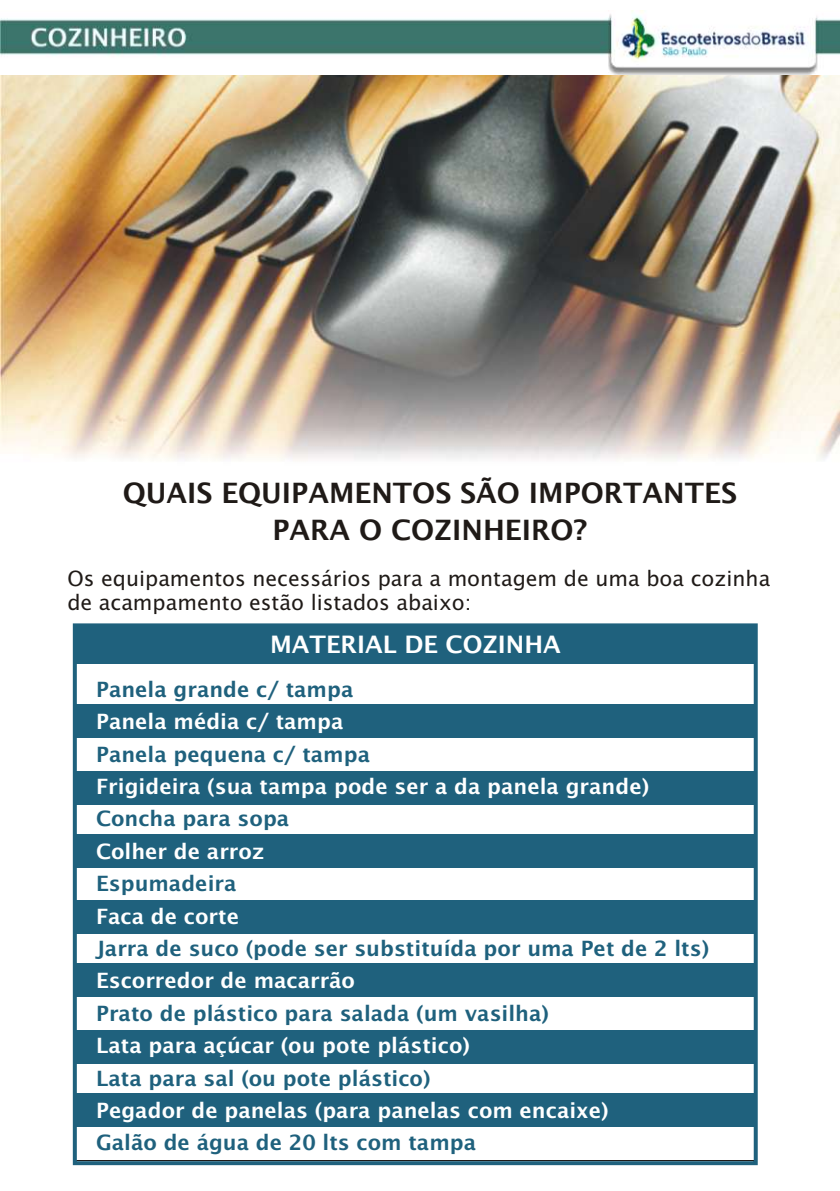
<style>
.page{position:relative;width:840px;height:1191px;background:#fff}
.page>*{position:absolute;margin:0;border:0;box-sizing:border-box;transform-origin:0 0}
.t1{font:28px/37.6px "Lucida Sans";color:#1f1a17;text-align:center}
.t2{font:24px "Lucida Sans";color:#fff}
.t3{font:21px "Lucida Sans";color:#1f617d}
.t4{font:21px "Lucida Sans";color:#fff}
.t5{font:21px/24px "Lucida Sans";color:#1f1a17}
</style>
<div class="page">
<img style="left:0;top:75px;width:839px;height:385px">
<img style="left:0;top:11px;width:839px;height:64px">
<div style="left:73px;top:623px;width:684px;height:542px;border:4px solid #1f617d"></div>
<div style="left:75px;top:704px;width:680px;height:34px;background:#1f617d"></div>
<div style="left:75px;top:834px;width:680px;height:33px;background:#1f617d"></div>
<div style="left:75px;top:963px;width:680px;height:34px;background:#1f617d"></div>
<div style="left:75px;top:1093px;width:680px;height:34px;background:#1f617d"></div>
<div style="left:75px;top:771px;width:680px;height:33px;background:#1f617d"></div>
<div style="left:75px;top:900px;width:680px;height:34px;background:#1f617d"></div>
<div style="left:75px;top:1030px;width:680px;height:34px;background:#1f617d"></div>
<div style="left:75px;top:624px;width:680px;height:40px;background:#1f617d"></div>
<h1 class="t1" style="left:123px;top:476px;width:615px">QUAIS EQUIPAMENTOS SÃO IMPORTANTES<br>PARA O COZINHEIRO?</h1>
<p class="t5" style="left:67px;top:568px;width:704px">Os equipamentos necessários para a montagem de uma boa cozinha de acampamento estão listados abaixo:</p>
<p class="t2" style="left:270px;top:634px;width:292px">MATERIAL DE COZINHA</p>
<p class="t3" style="left:96px;top:680px;width:258px">Panela grande c/ tampa</p>
<p class="t4" style="left:96px;top:713px;width:248px">Panela média c/ tampa</p>
<p class="t3" style="left:96px;top:745px;width:275px">Panela pequena c/ tampa</p>
<p class="t4" style="left:96px;top:778px;width:554px">Frigideira (sua tampa pode ser a da panela grande)</p>
<p class="t3" style="left:96px;top:810px;width:194px">Concha para sopa</p>
<p class="t4" style="left:96px;top:842px;width:170px">Colher de arroz</p>
<p class="t3" style="left:96px;top:875px;width:142px">Espumadeira</p>
<p class="t4" style="left:96px;top:907px;width:144px">Faca de corte</p>
<p class="t3" style="left:96px;top:939px;width:614px">Jarra de suco (pode ser substituída por uma Pet de 2 lts)</p>
<p class="t4" style="left:96px;top:972px;width:260px">Escorredor de macarrão</p>
<p class="t3" style="left:96px;top:1004px;width:454px">Prato de plástico para salada (um vasilha)</p>
<p class="t4" style="left:96px;top:1037px;width:375px">Lata para açúcar (ou pote plástico)</p>
<p class="t3" style="left:96px;top:1069px;width:336px">Lata para sal (ou pote plástico)</p>
<p class="t4" style="left:96px;top:1101px;width:513px">Pegador de panelas (para panelas com encaixe)</p>
<p class="t3" style="left:96px;top:1134px;width:381px">Galão de água de 20 lts com tampa</p>
</div>
